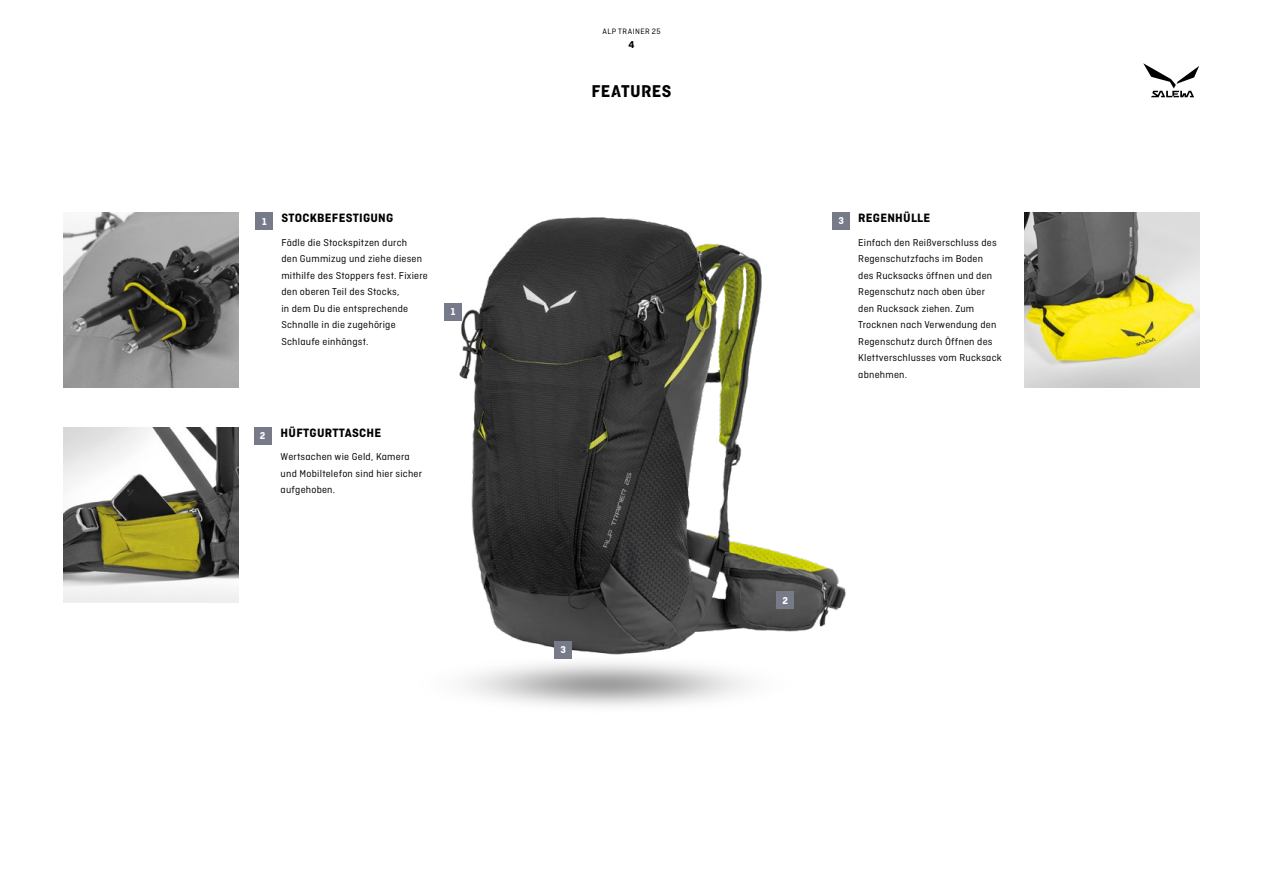
<style>
.page{position:relative;width:1263px;height:893px;background:#fff}
.page>*{position:absolute;margin:0;border:0;box-sizing:border-box;transform-origin:0 0}
.t1{font:18px "Ciutadella Hy";letter-spacing:.02em;color:#000}
.t2{font:700 12.75px "Ciutadella";letter-spacing:.02em;color:#000}
.t3{font:10.5px/16.5px "Ciutadella";letter-spacing:.02em;color:#000}
.t4{font:700 10.5px "Ciutadella";color:#fff}
.t5{font:700 10.5px "Ciutadella";color:#000}
.t6{font:8.25px "Ciutadella";letter-spacing:.06em;color:#000}
</style>
<div class="page">
<svg style="left:1143px;top:63px;width:56px;height:34px"></svg>
<img style="left:444px;top:212px;width:406px;height:462px">
<div style="left:445px;top:304px;width:17px;height:17px;background:#777a89"></div>
<div style="left:777px;top:592px;width:17px;height:17px;background:#777a89"></div>
<img style="left:64px;top:428px;width:175px;height:175px">
<div style="left:555px;top:641px;width:17px;height:17px;background:#777a89"></div>
<img style="left:1024px;top:213px;width:175px;height:175px">
<img style="left:64px;top:213px;width:175px;height:175px">
<div style="left:256px;top:213px;width:17px;height:17px;background:#777a89"></div>
<div style="left:254px;top:427px;width:17px;height:17px;background:#777a89"></div>
<div style="left:833px;top:213px;width:17px;height:17px;background:#777a89"></div>
<p class="t6" style="left:602px;top:27px;width:60px">ALP TRAINER 25</p>
<p class="t5" style="left:628px;top:39px;width:7px">4</p>
<h1 class="t1" style="left:591px;top:81px;width:82px">FEATURES</h1>
<p class="t4" style="left:262px;top:215px;width:6px">1</p>
<p class="t2" style="left:281px;top:211px;width:113px">STOCKBEFESTIGUNG</p>
<p class="t4" style="left:838px;top:215px;width:7px">3</p>
<p class="t3" style="left:281px;top:234px;width:148px">Fädle die Stockspitzen durch<br>den Gummizug und ziehe diesen mithilfe des Stoppers fest. Fixiere den oberen Teil des Stocks,<br>in dem Du die entsprechende<br>Schnalle in die zugehörige<br>Schlaufe einhängst.</p>
<p class="t4" style="left:451px;top:306px;width:6px">1</p>
<p class="t2" style="left:858px;top:211px;width:74px">REGENHÜLLE</p>
<p class="t3" style="left:858px;top:234px;width:145px">Einfach den Reißverschluss des<br>Regenschutzfachs im Boden<br>des Rucksacks öffnen und den<br>Regenschutz nach oben über den Rucksack ziehen. Zum<br>Trocknen nach Verwendung den<br>Regenschutz durch Öffnen des<br>Klettverschlusses vom Rucksack abnehmen.</p>
<p class="t4" style="left:260px;top:429px;width:7px">2</p>
<p class="t2" style="left:281px;top:425px;width:102px">HÜFTGURTTASCHE</p>
<p class="t3" style="left:281px;top:449px;width:143px">Wertsachen wie Geld, Kamera und Mobiltelefon sind hier sicher aufgehoben.</p>
<p class="t4" style="left:560px;top:643px;width:7px">3</p>
<p class="t4" style="left:782px;top:594px;width:7px">2</p>
</div>
